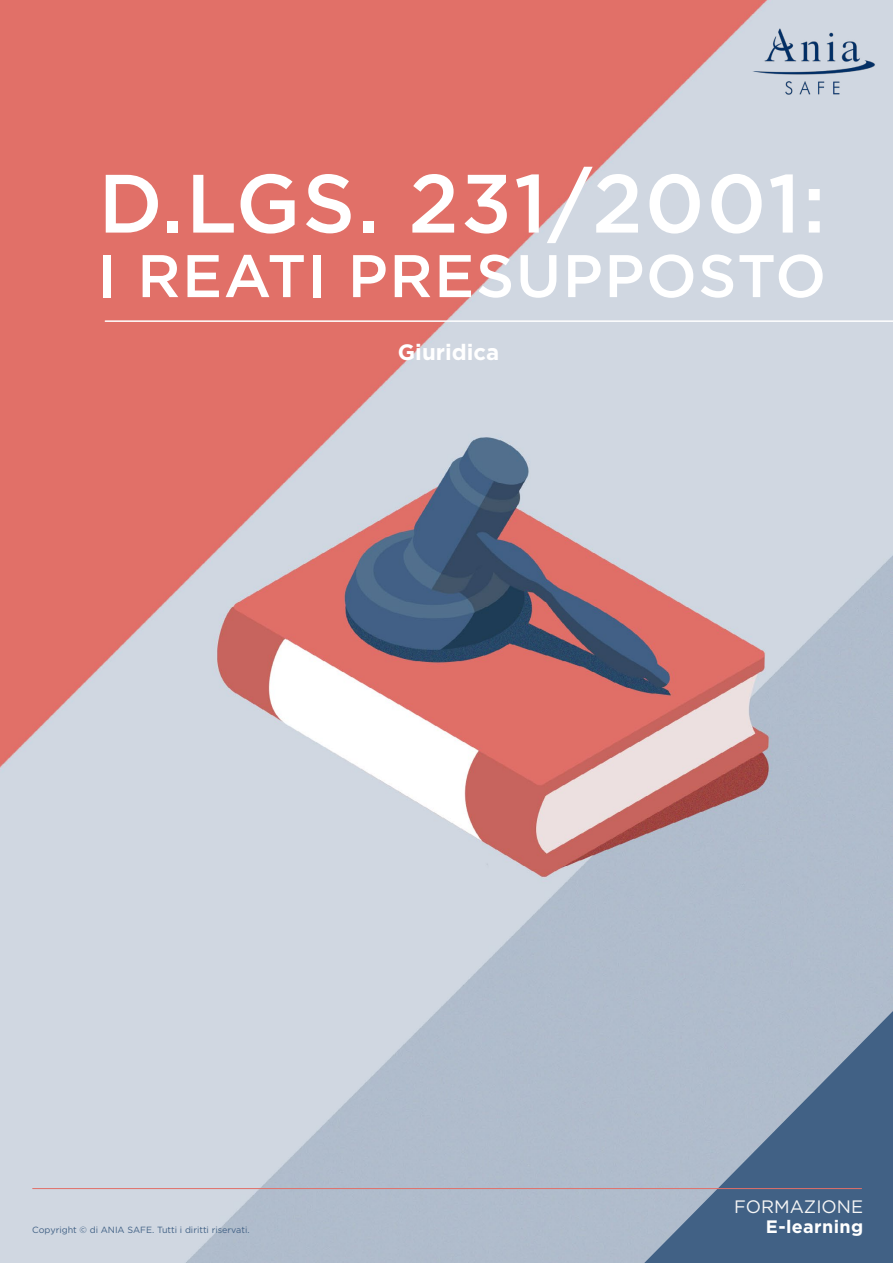
<style>
.page{position:relative;width:893px;height:1263px;background:#fff}
.page>*{position:absolute;margin:0;border:0;box-sizing:border-box;transform-origin:0 0}
.t1{font:500 82.5px "Gotham";letter-spacing:.025em;color:#fff}
.t2{font:500 60px "Gotham";letter-spacing:.025em;color:#fff}
.t3{font:700 22.2px "Gotham";color:#fff}
.t4{font:18px "Gotham";color:#f6f6f6}
.t5{font:700 18px "Gotham";letter-spacing:.02em;color:#fff}
.t6{font:9px "Gotham";color:#416185}
</style>
<div class="page">
<img style="left:0;top:0;width:893px;height:1263px">
<svg style="left:642px;top:1009px;width:251px;height:254px;background:#798fa9"></svg>
<hr style="left:33px;top:1188px;width:828px;height:1px;background:#e17068">
<img style="left:733px;top:20px;width:160px;height:78px">
<hr style="left:105px;top:320px;width:788px;height:2px;background:#fff">
<h1 class="t1" style="left:98px;top:149px;width:729px">D.LGS. 231/2001:</h1>
<h2 class="t2" style="left:97px;top:237px;width:730px">I REATI PRESUPPOSTO</h2>
<h3 class="t3" style="left:398px;top:337px;width:103px">Giuridica</h3>
<p class="t6" style="left:32px;top:1224px;width:219px">Copyright © di ANIA SAFE. Tutti i diritti riservati.</p>
<h3 class="t4" style="left:734px;top:1195px;width:130px">FORMAZIONE</h3>
<h3 class="t5" style="left:766px;top:1215px;width:99px">E-learning</h3>
</div>
